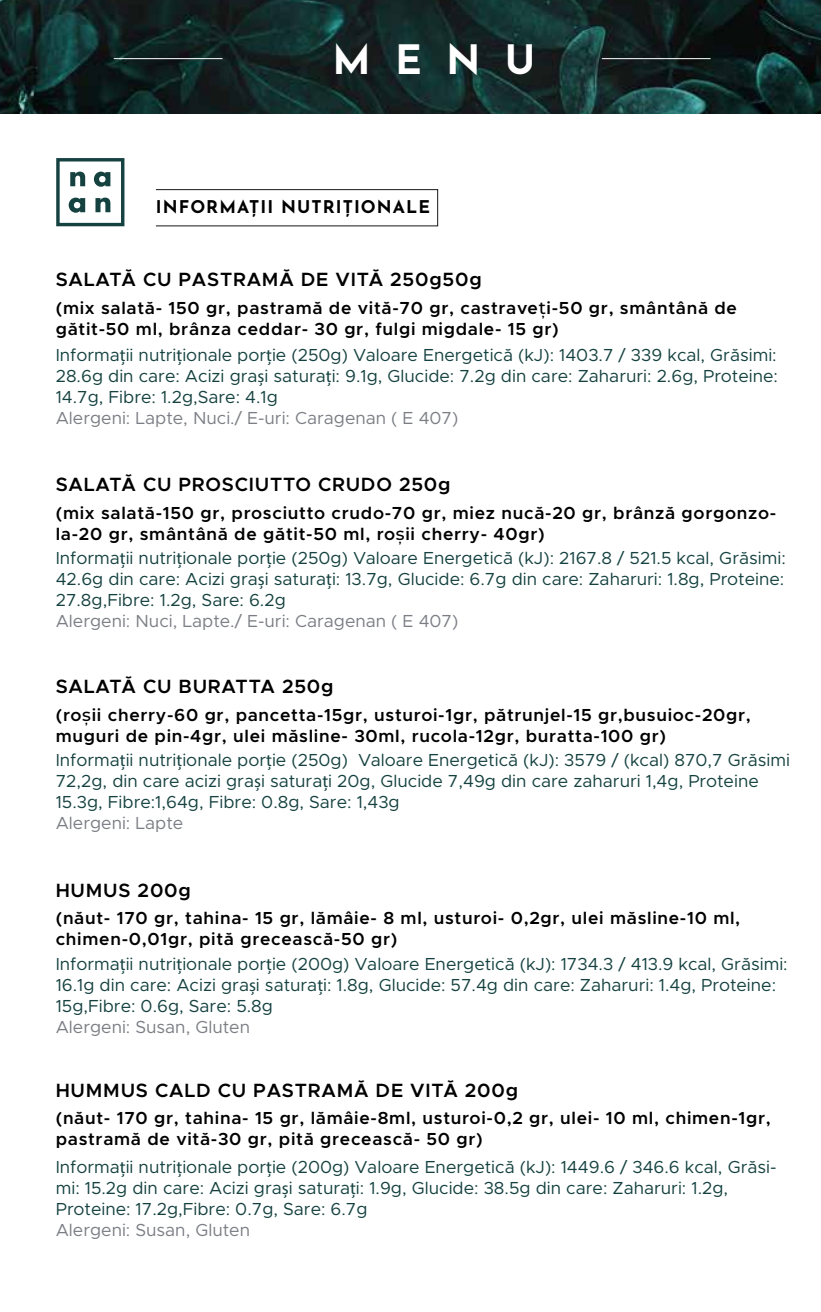
<style>
.page{position:relative;width:821px;height:1312px;background:#fff}
.page>*{position:absolute;margin:0;border:0;box-sizing:border-box;transform-origin:0 0}
.t1{font:700 40.43px "Josefin Sans";color:#fff}
.t2{font:600 19.25px "Metropolis";letter-spacing:.04em;color:#000}
.t3{font:17.5px/21px "Metropolis";color:#154240}
.t4{font:600 17.5px/21px "Metropolis";letter-spacing:.04em;color:#000}
.t5{font:17.5px "Metropolis";color:#7b7e84}
.t6{font:700 17.5px "Josefin Sans";letter-spacing:.06em;color:#000}
.s1{font-family:"Montserrat";font-weight:100}
.s2{font-family:"Myriad Pro"}
</style>
<div class="page">
<img style="left:0;top:0;width:820px;height:114px">
<div style="left:156px;top:189px;width:282px;height:37px;border:1px solid #171819"></div>
<hr style="left:601px;top:58px;width:109px;height:1px;background:#fff">
<hr style="left:114px;top:58px;width:108px;height:1px;background:#fff">
<svg style="left:56px;top:158px;width:68px;height:68px"></svg>
<h1 class="t1" style="left:332px;top:30px;width:204px">MENU</h1>
<p class="t6" style="left:156px;top:194px;width:275px">INFORMAȚII NUTRIȚIONALE</p>
<p class="t2" style="left:56px;top:267px;width:427px">SALATĂ CU PASTRAMĂ DE VITĂ 250g50g</p>
<p class="t4" style="left:56px;top:298px;width:682px">(mix salată- 150 gr, pastramă de vită-70 gr, castrave<span class="s1">ț</span>i-50 gr, smântână de gătit-50 ml, brânza ceddar- 30 gr, fulgi migdale- 15 gr)</p>
<p class="t3" style="left:56px;top:344px;width:723px;text-align:justify">Informa<span class="s2">ț</span>ii nutri<span class="s2">ț</span>ionale por<span class="s2">ț</span>ie (250g) Valoare Energetică (kJ): 1403.7 / 339 kcal, Grăsimi:<br>28.6g din care: Acizi gra<span class="s2">ș</span>i satura<span class="s2">ț</span>i: 9.1g, Glucide: 7.2g din care: Zaharuri: 2.6g, Proteine:<br>14.7g, Fibre: 1.2g,Sare: 4.1g</p>
<p class="t5" style="left:56px;top:407px;width:404px">Alergeni: Lapte, Nuci./ E-uri: Caragenan ( E 407)</p>
<p class="t2" style="left:56px;top:472px;width:396px">SALATĂ CU PROSCIUTTO CRUDO 250g</p>
<p class="t4" style="left:56px;top:502px;width:722px">(mix salată-150 gr, prosciutto crudo-70 gr, miez nucă-20 gr, brânză gorgonzo&shy;la-20 gr, smântână de gătit-50 ml, ro<span class="s1">ș</span>ii cherry- 40gr)</p>
<p class="t3" style="left:56px;top:548px;width:731px;text-align:justify">Informa<span class="s2">ț</span>ii nutri<span class="s2">ț</span>ionale por<span class="s2">ț</span>ie (250g) Valoare Energetică (kJ): 2167.8 / 521.5 kcal, Grăsimi:<br>42.6g din care: Acizi gra<span class="s2">ș</span>i satura<span class="s2">ț</span>i: 13.7g, Glucide: 6.7g din care: Zaharuri: 1.8g, Proteine:<br>27.8g,Fibre: 1.2g, Sare: 6.2g</p>
<p class="t5" style="left:56px;top:610px;width:404px">Alergeni: Nuci, Lapte./ E-uri: Caragenan ( E 407)</p>
<p class="t2" style="left:56px;top:674px;width:279px">SALATĂ CU BURATTA 250g</p>
<p class="t4" style="left:56px;top:704px;width:696px">(ro<span class="s1">ș</span>ii cherry-60 gr, pancetta-15gr, usturoi-1gr, pătrunjel-15 gr,busuioc-20gr, muguri de pin-4gr, ulei măsline- 30ml, rucola-12gr, buratta-100 gr)</p>
<p class="t3" style="left:56px;top:749px;width:735px">Informa<span class="s2">ț</span>ii nutri<span class="s2">ț</span>ionale por<span class="s2">ț</span>ie (250g) Valoare Energetică (kJ): 3579 / (kcal) 870,7 Grăsimi<br>72,2g, din care acizi gra<span class="s2">ș</span>i satura<span class="s2">ț</span>i 20g, Glucide 7,49g din care zaharuri 1,4g, Proteine<br>15.3g, Fibre:1,64g, Fibre: 0.8g, Sare: 1,43g</p>
<p class="t5" style="left:56px;top:812px;width:129px">Alergeni: Lapte</p>
<p class="t2" style="left:56px;top:877px;width:137px">HUMUS 200g</p>
<p class="t4" style="left:56px;top:907px;width:686px">(năut- 170 gr, tahina- 15 gr, lămâie- 8 ml, usturoi- 0,2gr, ulei măsline-10 ml, chimen-0,01gr, pită grecească-50 gr)</p>
<p class="t3" style="left:56px;top:953px;width:733px">Informa<span class="s2">ț</span>ii nutri<span class="s2">ț</span>ionale por<span class="s2">ț</span>ie (200g) Valoare Energetică (kJ): 1734.3 / 413.9 kcal, Grăsimi:<br>16.1g din care: Acizi gra<span class="s2">ș</span>i satura<span class="s2">ț</span>i: 1.8g, Glucide: 57.4g din care: Zaharuri: 1.4g, Proteine:<br>15g,Fibre: 0.6g, Sare: 5.8g</p>
<p class="t5" style="left:56px;top:1015px;width:196px">Alergeni: Susan, Gluten</p>
<p class="t2" style="left:56px;top:1077px;width:464px">HUMMUS CALD CU PASTRAMĂ DE VITĂ 200g</p>
<p class="t4" style="left:56px;top:1107px;width:716px">(năut- 170 gr, tahina- 15 gr, lămâie-8ml, usturoi-0,2 gr, ulei- 10 ml, chimen-1gr, pastramă de vită-30 gr, pită grecească- 50 gr)</p>
<p class="t3" style="left:56px;top:1156px;width:722px">Informa<span class="s2">ț</span>ii nutri<span class="s2">ț</span>ionale por<span class="s2">ț</span>ie (200g) Valoare Energetică (kJ): 1449.6 / 346.6 kcal, Grăsi&shy;mi: 15.2g din care: Acizi gra<span class="s2">ș</span>i satura<span class="s2">ț</span>i: 1.9g, Glucide: 38.5g din care: Zaharuri: 1.2g,<br>Proteine: 17.2g,Fibre: 0.7g, Sare: 6.7g</p>
<p class="t5" style="left:56px;top:1219px;width:196px">Alergeni: Susan, Gluten</p>
</div>
